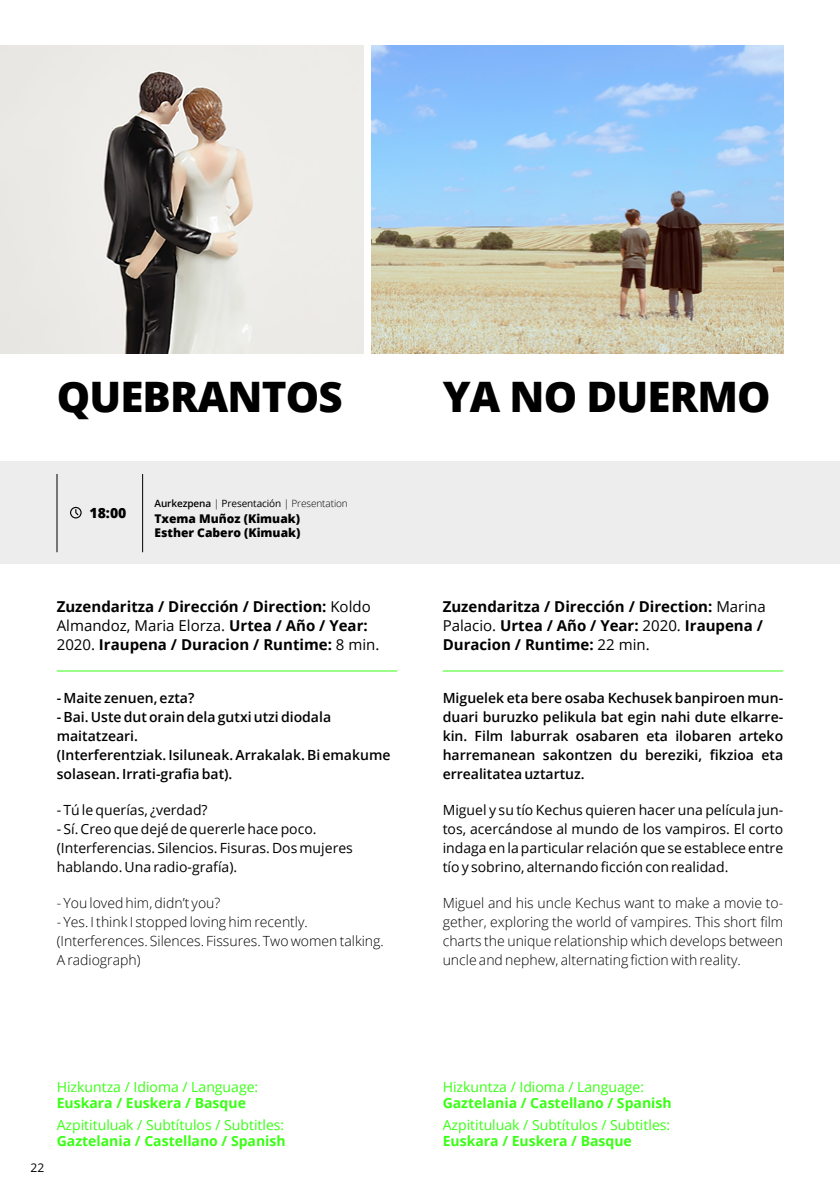
<style>
.page{position:relative;width:840px;height:1191px;background:#fff}
.page>*{position:absolute;margin:0;border:0;box-sizing:border-box;transform-origin:0 0}
.t1{font:800 42px "Open Sans";letter-spacing:-.02em;color:#000}
.t2{font:700 15px/19px "Open Sans";color:#000}
.t3{font:600 14px/19px "Open Sans";color:#000}
.t4{font:300 14px/19px "Open Sans";color:#000}
.t5{font:14px/19px "Open Sans";color:#000}
.t6{font:14px "Open Sans";color:#39ff14}
.t7{font:700 14px "Open Sans";color:#39ff14}
.t8{font:800 14px "Open Sans";color:#000}
.t9{font:800 12px/14px "Open Sans";color:#000}
.t10{font:12px "Open Sans";color:#000}
.t11{font:300 10px "Open Sans";letter-spacing:-.01em;color:#000}
.s1{font-weight:600}
.s2{font-weight:400}
</style>
<div class="page">
<div style="left:0;top:462px;width:839px;height:102px;background:#ededed"></div>
<img style="left:0;top:45px;width:363px;height:309px">
<img style="left:371px;top:45px;width:411px;height:309px">
<hr style="left:57px;top:474px;width:1px;height:78px;background:#000">
<hr style="left:142px;top:474px;width:1px;height:78px;background:#000">
<svg style="left:70px;top:507px;width:12px;height:11px"></svg>
<hr style="left:57px;top:670px;width:340px;height:1px;background:#39ff14">
<hr style="left:442px;top:670px;width:340px;height:1px;background:#39ff14">
<h1 class="t1" style="left:57px;top:365px;width:287px">QUEBRANTOS</h1>
<h1 class="t1" style="left:442px;top:365px;width:329px">YA NO DUERMO</h1>
<p class="t8" style="left:89px;top:502px;width:38px">18:00</p>
<p class="t11" style="left:154px;top:496px;width:195px"><span class="s1">Aurkezpena</span> | <span class="s2">Presentación</span> | Presentation</p>
<p class="t9" style="left:154px;top:510px;width:147px">Txema Muñoz (Kimuak)<br>Esther Cabero (Kimuak)</p>
<p class="t2" style="left:57px;top:597px;width:324px">Zuzendaritza / Dirección / Direction: <span class="s2">Koldo<br>Almandoz, Maria Elorza.</span> Urtea / Año / Year:<br><span class="s2">2020.</span> Iraupena / Duracion / Runtime: <span class="s2">8 min.</span></p>
<p class="t2" style="left:442px;top:597px;width:324px">Zuzendaritza / Dirección / Direction: <span class="s2">Marina<br>Palacio.</span> Urtea / Año / Year: <span class="s2">2020.</span> Iraupena /<br>Duracion / Runtime: <span class="s2">22 min.</span></p>
<p class="t3" style="left:57px;top:687px;width:139px">- Maite zenuen, ezta?</p>
<p class="t3" style="left:57px;top:706px;width:335px">- Bai. Uste dut orain dela gutxi utzi diodala maitatzeari.<br>(Interferentziak. Isiluneak. Arrakalak. Bi emakume solasean. Irrati-grafia bat).</p>
<p class="t5" style="left:57px;top:799px;width:152px">- Tú le querías, ¿verdad?</p>
<p class="t5" style="left:57px;top:818px;width:297px">- Sí. Creo que dejé de quererle hace poco. (Interferencias. Silencios. Fisuras. Dos mujeres hablando. Una radio-grafía).</p>
<p class="t4" style="left:57px;top:892px;width:165px">- You loved him, didn’t you?</p>
<p class="t4" style="left:57px;top:911px;width:328px">- Yes. I think I stopped loving him recently. (Interferences. Silences. Fissures. Two women talking.<br>A radiograph)</p>
<p class="t3" style="left:442px;top:687px;width:342px;text-align:justify">Miguelek eta bere osaba Kechusek banpiroen mun&shy;duari buruzko pelikula bat egin nahi dute elkarre&shy;kin. Film laburrak osabaren eta ilobaren arteko harremanean sakontzen du bereziki, fikzioa eta errealitatea uztartuz.</p>
<p class="t5" style="left:442px;top:799px;width:342px;text-align:justify">Miguel y su tío Kechus quieren hacer una película jun&shy;tos, acercándose al mundo de los vampiros. El corto indaga en la particular relación que se establece entre tío y sobrino, alternando ficción con realidad.</p>
<p class="t4" style="left:442px;top:892px;width:342px;text-align:justify">Miguel and his uncle Kechus want to make a movie to&shy;gether, exploring the world of vampires. This short film charts the unique relationship which develops between uncle and nephew, alternating fiction with reality.</p>
<p class="t10" style="left:30px;top:1159px;width:15px">22</p>
<p class="t6" style="left:57px;top:1077px;width:203px">Hizkuntza / Idioma / Language:</p>
<p class="t7" style="left:57px;top:1093px;width:190px">Euskara / Euskera / Basque</p>
<p class="t6" style="left:57px;top:1115px;width:229px">Azpitituluak / Subtítulos / Subtitles:</p>
<p class="t7" style="left:57px;top:1130px;width:230px">Gaztelania / Castellano / Spanish</p>
<p class="t6" style="left:442px;top:1077px;width:203px">Hizkuntza / Idioma / Language:</p>
<p class="t7" style="left:442px;top:1093px;width:230px">Gaztelania / Castellano / Spanish</p>
<p class="t6" style="left:442px;top:1115px;width:229px">Azpitituluak / Subtítulos / Subtitles:</p>
<p class="t7" style="left:442px;top:1130px;width:190px">Euskara / Euskera / Basque</p>
</div>
